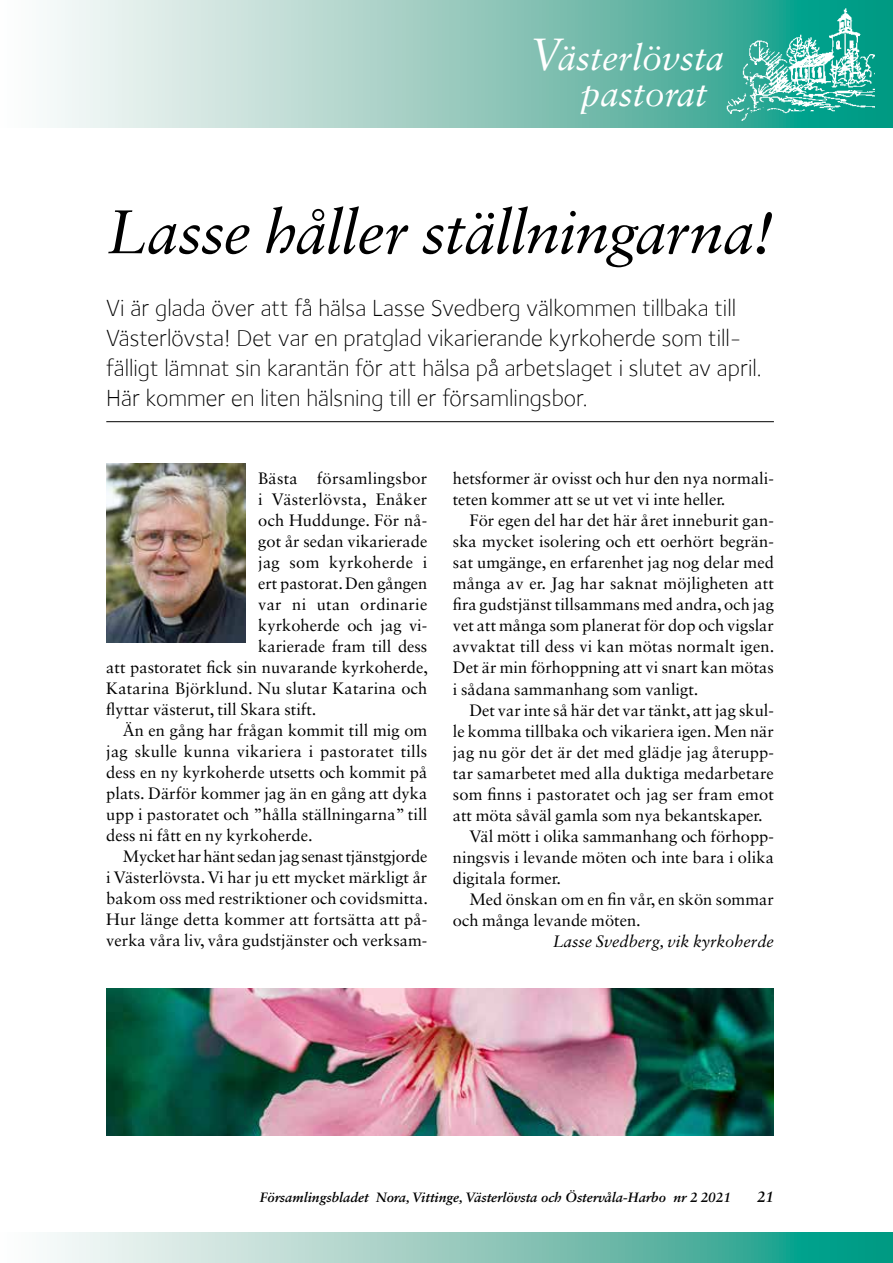
<style>
.page{position:relative;width:893px;height:1263px;background:#fff}
.page>*{position:absolute;margin:0;border:0;box-sizing:border-box;transform-origin:0 0}
.t1{font:italic 61.5px "Sabon LT Std";letter-spacing:-.02em;color:#000}
.t2{font:italic 36px/36px "Sabon LT Std";color:#fff}
.t3{font:300 24px/30px "Foundry Sterling";color:#000}
.t4{font:16.5px/21px "Sabon LT Std";color:#000}
.t5{font:italic 16.5px "Sabon LT Std";color:#000}
.t6{font:italic 700 15px "Sabon LT Std";color:#000}
.t7{font:italic 700 13.5px "Sabon LT Std";color:#000}
.s1{font-size:45px}
</style>
<div class="page">
<svg style="left:50px;top:0;width:843px;height:128px;background:#9fcfc5"></svg>
<svg style="left:50px;top:1233px;width:843px;height:30px;background:#88c8bc"></svg>
<svg style="left:727px;top:0;width:148px;height:121px;background:#44b5a5"></svg>
<hr style="left:106px;top:421px;width:668px;height:1px;background:#000">
<img style="left:106px;top:463px;width:140px;height:179px">
<img style="left:106px;top:988px;width:668px;height:147px">
<h2 class="t2" style="left:581px;top:40px;width:145px;text-indent:-52px"><span class="s1">V</span>ästerlövsta pastorat</h2>
<h1 class="t1" style="left:106px;top:196px;width:669px">Lasse håller ställningarna!</h1>
<p class="t3" style="left:106px;top:293px;width:657px">Vi är glada över att få hälsa Lasse Svedberg välkommen tillbaka till Västerlövsta! Det var en pratglad vikarierande kyrkoherde som till&shy;fälligt lämnat sin karantän för att hälsa på arbetslaget i slutet av april.<br>Här kommer en liten hälsning till er församlingsbor.</p>
<p class="t4" style="left:258px;top:468px;width:171px">Bästa församlingsbor</p>
<p class="t4" style="left:258px;top:489px;width:171px">i Västerlövsta, Enåker</p>
<p class="t4" style="left:258px;top:510px;width:171px">och Huddunge. För nå-</p>
<p class="t4" style="left:258px;top:531px;width:171px">got år sedan vikarierade</p>
<p class="t4" style="left:258px;top:552px;width:171px">jag som kyrkoherde i</p>
<p class="t4" style="left:258px;top:573px;width:171px">ert pastorat. Den gången</p>
<p class="t4" style="left:258px;top:594px;width:171px">var ni utan ordinarie</p>
<p class="t4" style="left:258px;top:615px;width:171px">kyrkoherde och jag vi-</p>
<p class="t4" style="left:258px;top:636px;width:171px">karierade fram till dess</p>
<p class="t4" style="left:106px;top:657px;width:323px">att pastoratet fick sin nuvarande kyrkoherde,</p>
<p class="t4" style="left:106px;top:678px;width:323px">Katarina Björklund. Nu slutar Katarina och</p>
<p class="t4" style="left:106px;top:699px;width:212px">flyttar västerut, till Skara stift.</p>
<p class="t4" style="left:123px;top:720px;width:306px">Än en gång har frågan kommit till mig om</p>
<p class="t4" style="left:106px;top:741px;width:323px">jag skulle kunna vikariera i pastoratet tills</p>
<p class="t4" style="left:106px;top:762px;width:322px">dess en ny kyrkoherde utsetts och kommit på</p>
<p class="t4" style="left:106px;top:783px;width:323px">plats. Därför kommer jag än en gång att dyka</p>
<p class="t4" style="left:106px;top:804px;width:323px">upp i pastoratet och ”hålla ställningarna” till</p>
<p class="t4" style="left:106px;top:825px;width:208px">dess ni fått en ny kyrkoherde.</p>
<p class="t4" style="left:123px;top:846px;width:306px">Mycket har hänt sedan jag senast tjänstgjorde</p>
<p class="t4" style="left:106px;top:867px;width:323px">i Västerlövsta. Vi har ju ett mycket märkligt år</p>
<p class="t4" style="left:106px;top:888px;width:323px">bakom oss med restriktioner och covidsmitta.</p>
<p class="t4" style="left:106px;top:909px;width:323px">Hur länge detta kommer att fortsätta att på-</p>
<p class="t4" style="left:106px;top:930px;width:323px">verka våra liv, våra gudstjänster och verksam-</p>
<p class="t4" style="left:453px;top:468px;width:323px">hetsformer är ovisst och hur den nya normali&shy;teten kommer att se ut vet vi inte heller.</p>
<p class="t4" style="left:453px;top:510px;width:323px;text-align:justify;text-indent:16px">För egen del har det här året inneburit gan&shy;ska mycket isolering och ett oerhört begrän&shy;sat umgänge, en erfarenhet jag nog delar med många av er. Jag har saknat möjligheten att fira gudstjänst tillsammans med andra, och jag vet att många som planerat för dop och vigslar avvaktat till dess vi kan mötas normalt igen.<br>Det är min förhoppning att vi snart kan mötas i sådana sammanhang som vanligt.</p>
<p class="t4" style="left:469px;top:699px;width:306px">Det var inte så här det var tänkt, att jag skul-</p>
<p class="t4" style="left:453px;top:720px;width:322px">le komma tillbaka och vikariera igen. Men när</p>
<p class="t4" style="left:453px;top:741px;width:323px">jag nu gör det är det med glädje jag återupp-</p>
<p class="t4" style="left:453px;top:762px;width:323px">tar samarbetet med alla duktiga medarbetare</p>
<p class="t4" style="left:453px;top:783px;width:323px">som finns i pastoratet och jag ser fram emot</p>
<p class="t4" style="left:453px;top:804px;width:311px">att möta såväl gamla som nya bekantskaper.</p>
<p class="t4" style="left:469px;top:825px;width:306px">Väl mött i olika sammanhang och förhopp-</p>
<p class="t4" style="left:453px;top:846px;width:323px">ningsvis i levande möten och inte bara i olika</p>
<p class="t4" style="left:453px;top:867px;width:110px">digitala former.</p>
<p class="t4" style="left:469px;top:888px;width:306px">Med önskan om en fin vår, en skön sommar</p>
<p class="t4" style="left:453px;top:909px;width:189px">och många levande möten.</p>
<p class="t5" style="left:553px;top:931px;width:222px">Lasse Svedberg, vik kyrkoherde</p>
<p class="t7" style="left:260px;top:1189px;width:472px">Församlingsbladet Nora, Vittinge, Västerlövsta och Östervåla-Harbo nr 2 2021</p>
<p class="t6" style="left:757px;top:1187px;width:18px">21</p>
</div>
